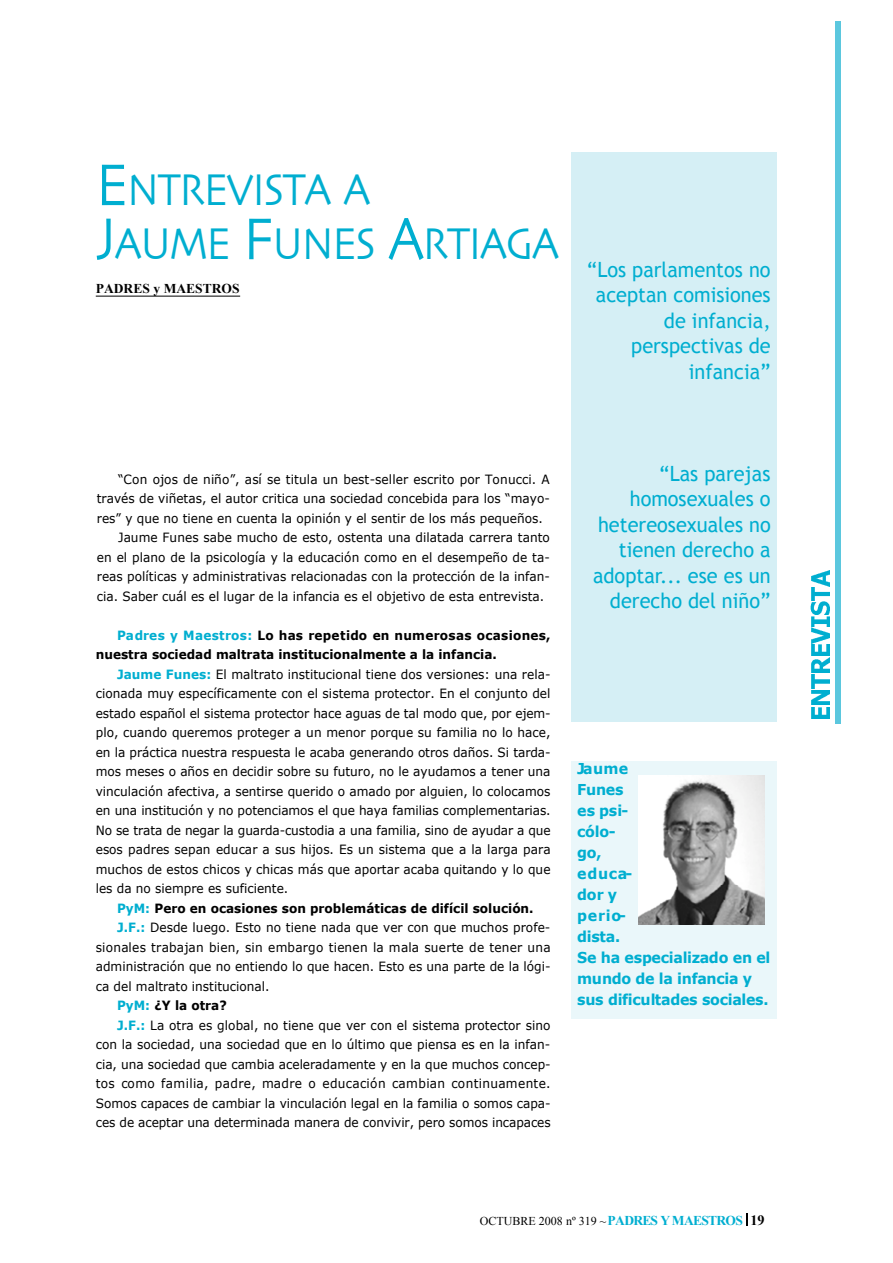
<style>
.page{position:relative;width:893px;height:1263px;background:#fff}
.page>*{position:absolute;margin:0;border:0;box-sizing:border-box;transform-origin:0 0}
.t1{font:46.5px/54px "Skia";color:#00aed0;scale:.87 1}
.t2{font:21px/25.5px "Trebuchet MS";color:#00aed0;text-align:right;scale:.95 1}
.t3{font:700 15px/21px "Verdana";letter-spacing:-.015em;color:#00aed0;scale:.95 1}
.t4{font:700 13.5px "Times New Roman";color:#000}
.t5{font:12.75px/19.5px "Verdana";color:#000;text-align:justify;scale:.95 1}
.t6{font:700 12.75px/19.5px "Verdana";color:#000;scale:.95 1}
.t7{font:12.75px "Verdana";letter-spacing:.02em;color:#000;scale:.95 1}
.t8{font:12.75px "Verdana";letter-spacing:.025em;color:#000;scale:.95 1}
.t9{font:12px "Times New Roman";color:#000}
.s1{font-size:62.1px}
.s2{color:#00aed0}
.s3{font-weight:700;color:#00aed0}
.s4{font-weight:700;font-size:13.5px;color:#00aed0}
.s5{font-weight:700;font-size:14.25px}
</style>
<div class="page">
<img style="left:811px;top:708px;width:18px;height:11px">
<img style="left:811px;top:690px;width:18px;height:15px">
<img style="left:811px;top:675px;width:18px;height:13px">
<img style="left:811px;top:658px;width:18px;height:14px">
<img style="left:811px;top:645px;width:18px;height:11px">
<img style="left:811px;top:617px;width:18px;height:26px">
<img style="left:810px;top:602px;width:20px;height:13px">
<img style="left:811px;top:571px;width:18px;height:29px">
<svg style="left:746px;top:1213px;width:2px;height:12px"></svg>
<div style="left:835px;top:22px;width:6px;height:702px;background:#5bc7de"></div>
<hr style="left:96px;top:296px;width:144px;height:1px;background:#000">
<div style="left:571px;top:152px;width:205px;height:569px;background:#d5eff5"></div>
<div style="left:571px;top:761px;width:206px;height:257px;background:#eaf7fa"></div>
<img style="left:639px;top:775px;width:126px;height:150px">
<h1 class="t1" style="left:96px;top:165px;width:534px"><span class="s1">E</span>N T R E V IS T A A<br><span class="s1">J</span>A U M E <span class="s1">F</span>U N E S <span class="s1">A</span>R T IA G A</h1>
<p class="t4" style="left:96px;top:281px;width:145px">PADRES y MAESTROS</p>
<h2 class="t2" style="left:587px;top:257px;width:195px">“Los parlamentos no aceptan comisiones de infancia, perspectivas de infancia”</h2>
<p class="t5" style="left:118px;top:469px;width:456px">“Con ojos de niño”, así se titula un best-seller escrito por Tonucci. A</p>
<p class="t5" style="left:97px;top:488px;width:478px">través de viñetas, el autor critica una sociedad concebida para los “mayo-</p>
<p class="t5" style="left:97px;top:508px;width:471px">res” y que no tiene en cuenta la opinión y el sentir de los más pequeños.</p>
<p class="t5" style="left:118px;top:527px;width:456px">Jaume Funes sabe mucho de esto, ostenta una dilatada carrera tanto</p>
<p class="t5" style="left:97px;top:547px;width:478px">en el plano de la psicología y la educación como en el desempeño de ta-</p>
<p class="t5" style="left:97px;top:567px;width:478px">reas políticas y administrativas relacionadas con la protección de la infan-</p>
<p class="t5" style="left:97px;top:586px;width:472px">cia. Saber cuál es el lugar de la infancia es el objetivo de esta entrevista.</p>
<p class="t6" style="left:96px;top:625px;width:480px;text-indent:21px"><span class="s2">Padres y Maestros:</span> Lo has repetido en numerosas ocasiones, nuestra sociedad maltrata institucionalmente a la infancia.</p>
<p class="t5" style="left:96px;top:664px;width:480px;text-indent:21px"><span class="s3">Jaume Funes:</span> El maltrato institucional tiene dos versiones: una rela&shy;cionada muy específicamente con el sistema protector. En el conjunto del estado español el sistema protector hace aguas de tal modo que, por ejem&shy;plo, cuando queremos proteger a un menor porque su familia no lo hace, en la práctica nuestra respuesta le acaba generando otros daños. Si tarda&shy;mos meses o años en decidir sobre su futuro, no le ayudamos a tener una vinculación afectiva, a sentirse querido o amado por alguien, lo colocamos en una institución y no potenciamos el que haya familias complementarias.<br>No se trata de negar la guarda-custodia a una familia, sino de ayudar a que esos padres sepan educar a sus hijos. Es un sistema que a la larga para muchos de estos chicos y chicas más que aportar acaba quitando y lo que les da no siempre es suficiente.</p>
<p class="t6" style="left:117px;top:898px;width:440px"><span class="s2">PyM:</span> Pero en ocasiones son problemáticas de difícil solución.</p>
<p class="t5" style="left:117px;top:918px;width:458px"><span class="s3">J.F.:</span> Desde luego. Esto no tiene nada que ver con que muchos profe-</p>
<p class="t7" style="left:96px;top:939px;width:480px">sionales trabajan bien, sin embargo tienen la mala suerte de tener una</p>
<p class="t5" style="left:96px;top:956px;width:480px">administración que no entiendo lo que hacen. Esto es una parte de la lógi-</p>
<p class="t5" style="left:96px;top:976px;width:184px">ca del maltrato institucional.</p>
<p class="t6" style="left:117px;top:995px;width:117px"><span class="s2">PyM:</span> ¿Y la otra?</p>
<p class="t5" style="left:117px;top:1015px;width:458px"><span class="s3">J.F.:</span> La otra es global, no tiene que ver con el sistema protector sino</p>
<p class="t5" style="left:96px;top:1035px;width:480px">con la sociedad, una sociedad que en lo último que piensa es en la infan-</p>
<p class="t5" style="left:96px;top:1054px;width:480px">cia, una sociedad que cambia aceleradamente y en la que muchos concep-</p>
<p class="t8" style="left:96px;top:1075px;width:480px">tos como familia, padre, madre o educación cambian continuamente.</p>
<p class="t5" style="left:96px;top:1093px;width:480px">Somos capaces de cambiar la vinculación legal en la familia o somos capa-</p>
<p class="t5" style="left:96px;top:1112px;width:480px">ces de aceptar una determinada manera de convivir, pero somos incapaces</p>
<h2 class="t2" style="left:593px;top:460px;width:189px">“Las parejas homosexuales o hetereosexuales no tienen derecho a adoptar... ese es un derecho del niño”</h2>
<p class="t3" style="left:577px;top:757px;width:205px">Ja u m e<br>F u n e s<br>es psi-<br>c ó lo-<br>g o ,<br>e d u c a-<br>dor y<br>p e r io-<br>d is ta .<br>Se ha especializado en el mundo de la infancia y sus dificultades sociales.</p>
<p class="t9" style="left:480px;top:1214px;width:286px">OCTUBRE 2008 nº 319 ~<span class="s4">PADRES YMAESTROS</span> <span class="s5">19</span></p>
</div>
